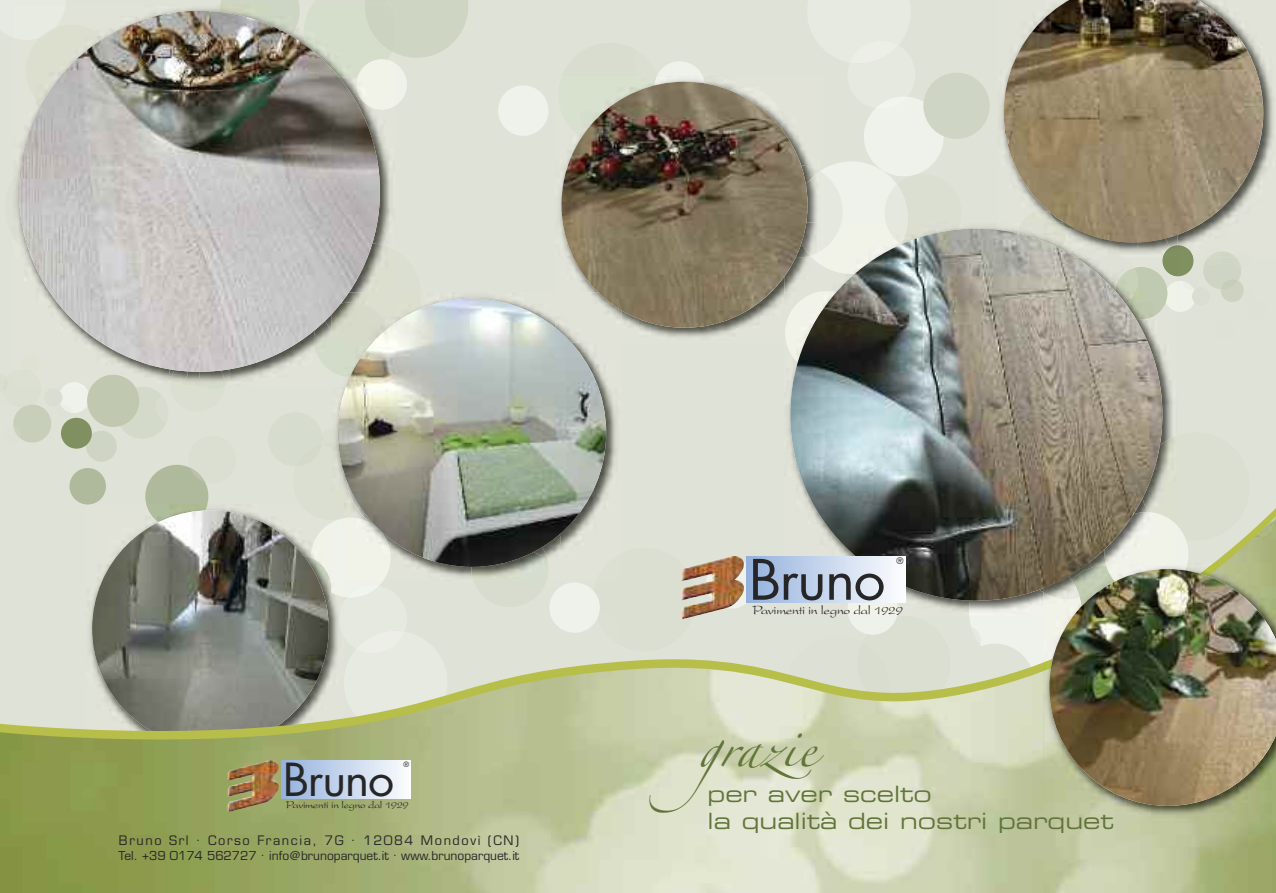
<style>
.page{position:relative;width:1276px;height:893px;background:#dfe3d7}
.page>*{position:absolute;margin:0;border:0;box-sizing:border-box;transform-origin:0 0}
.t1{font:54.15px "Futura";letter-spacing:-.025em;color:#272627;scale:1.05 1}
.t2{font:44.25px "Futura";letter-spacing:-.025em;color:#272627;scale:1.05 1}
.t3{font:35.4px "Zapfino";color:#60753a}
.t4{font:22.5px/27px "Eurostile Extended Two";color:#60753a}
.t5{font:13.5px "Present";letter-spacing:-.025em;color:#272627}
.t6{font:12.75px "Eurostile";letter-spacing:.12em;color:#272627}
.t7{font:12px "Eurostile";color:#272627}
.t8{font:10.95px "Present";letter-spacing:-.025em;color:#272627}
.t9{font:8.85px "Futura";color:#272627}
.t10{font:7.2px "Futura";color:#272627}
</style>
<div class="page">
<div style="left:864px;top:97px;width:79px;height:79px;background:#eff1eb;border-radius:50%"></div>
<div style="left:795px;top:161px;width:113px;height:113px;background:#eff1eb;border-radius:50%"></div>
<div style="left:1162px;top:245px;width:31px;height:31px;background:#809061;border-radius:50%"></div>
<div style="left:1164px;top:281px;width:31px;height:31px;background:#eff1eb;border-radius:50%"></div>
<div style="left:1192px;top:287px;width:18px;height:18px;background:#d9ded0;border-radius:50%"></div>
<svg style="left:850px;top:41px;width:65px;height:68px"></svg>
<svg style="left:0;top:0;width:65px;height:36px"></svg>
<div style="left:923px;top:73px;width:66px;height:66px;background:#cfd5c4;border-radius:50%"></div>
<div style="left:498px;top:85px;width:50px;height:51px;background:#eff1eb;border-radius:50%"></div>
<div style="left:654px;top:61px;width:51px;height:51px;background:#eff1eb;border-radius:50%"></div>
<div style="left:356px;top:59px;width:51px;height:51px;background:#eff1eb;border-radius:50%"></div>
<div style="left:145px;top:465px;width:63px;height:63px;background:#afba9c;border-radius:50%"></div>
<div style="left:69px;top:468px;width:37px;height:36px;background:#afba9c;border-radius:50%"></div>
<div style="left:86px;top:431px;width:31px;height:31px;background:#cfd5c4;border-radius:50%"></div>
<div style="left:13px;top:405px;width:38px;height:38px;background:#c7cfba;border-radius:50%"></div>
<div style="left:61px;top:418px;width:31px;height:31px;background:#809061;border-radius:50%"></div>
<div style="left:59px;top:382px;width:31px;height:31px;background:#eff1eb;border-radius:50%"></div>
<div style="left:44px;top:389px;width:18px;height:18px;background:#d9ded0;border-radius:50%"></div>
<div style="left:87px;top:375px;width:52px;height:52px;background:#c0c8b0;border-radius:50%"></div>
<img style="left:1001px;top:62px;width:272px;height:183px">
<img style="left:1001px;top:165px;width:2px;height:53px">
<img style="left:1177px;top:245px;width:16px;height:12px">
<svg style="left:1203px;top:252px;width:41px;height:50px"></svg>
<img style="left:1204px;top:252px;width:4px;height:5px">
<img style="left:1208px;top:252px;width:14px;height:5px">
<img style="left:1003px;top:0;width:260px;height:242px">
<img style="left:788px;top:257px;width:389px;height:241px">
<img style="left:822px;top:244px;width:79px;height:30px">
<img style="left:1141px;top:257px;width:21px;height:6px">
<img style="left:1162px;top:257px;width:15px;height:19px">
<img style="left:1167px;top:281px;width:10px;height:31px">
<img style="left:1128px;top:267px;width:39px;height:52px">
<img style="left:1087px;top:257px;width:47px;height:50px">
<img style="left:1115px;top:268px;width:23px;height:38px">
<img style="left:901px;top:232px;width:31px;height:13px">
<img style="left:890px;top:232px;width:17px;height:12px">
<img style="left:822px;top:223px;width:19px;height:27px">
<img style="left:961px;top:228px;width:21px;height:2px">
<svg style="left:885px;top:174px;width:76px;height:58px"></svg>
<img style="left:787px;top:291px;width:50px;height:84px">
<img style="left:1168px;top:242px;width:9px;height:3px">
<img style="left:1066px;top:242px;width:71px;height:15px">
<img style="left:1137px;top:242px;width:31px;height:11px">
<img style="left:1163px;top:245px;width:14px;height:11px">
<img style="left:1101px;top:255px;width:21px;height:2px">
<img style="left:1014px;top:223px;width:4px;height:11px">
<img style="left:997px;top:223px;width:17px;height:10px">
<img style="left:1027px;top:223px;width:39px;height:29px">
<svg style="left:1049px;top:212px;width:15px;height:14px"></svg>
<img style="left:1018px;top:223px;width:9px;height:13px">
<img style="left:1064px;top:223px;width:113px;height:19px">
<img style="left:790px;top:229px;width:372px;height:372px;border-radius:50%">
<img style="left:338px;top:296px;width:279px;height:202px">
<img style="left:338px;top:387px;width:8px;height:18px">
<img style="left:338px;top:445px;width:8px;height:53px">
<img style="left:346px;top:480px;width:9px;height:18px">
<img style="left:395px;top:296px;width:26px;height:23px">
<img style="left:338px;top:299px;width:268px;height:268px;border-radius:50%">
<img style="left:24px;top:7px;width:367px;height:374px">
<svg style="left:364px;top:0;width:104px;height:74px"></svg>
<svg style="left:220px;top:0;width:80px;height:41px;background:#c9d0bd"></svg>
<img style="left:13px;top:5px;width:53px;height:35px">
<img style="left:19px;top:236px;width:14px;height:26px">
<img style="left:304px;top:5px;width:88px;height:73px">
<img style="left:365px;top:5px;width:30px;height:47px">
<img style="left:26px;top:25px;width:92px;height:24px">
<svg style="left:13px;top:49px;width:75px;height:187px"></svg>
<img style="left:40px;top:28px;width:15px;height:10px">
<img style="left:356px;top:59px;width:39px;height:51px">
<img style="left:225px;top:369px;width:5px;height:15px">
<img style="left:24px;top:355px;width:15px;height:14px">
<svg style="left:3px;top:369px;width:38px;height:38px"></svg>
<img style="left:91px;top:375px;width:44px;height:10px">
<img style="left:132px;top:359px;width:19px;height:7px">
<svg style="left:116px;top:387px;width:105px;height:96px"></svg>
<img style="left:170px;top:370px;width:29px;height:17px">
<img style="left:199px;top:370px;width:26px;height:17px">
<img style="left:171px;top:370px;width:17px;height:12px">
<img style="left:314px;top:325px;width:18px;height:46px">
<img style="left:343px;top:243px;width:52px;height:59px">
<img style="left:322px;top:315px;width:10px;height:15px">
<img style="left:332px;top:377px;width:4px;height:4px">
<img style="left:336px;top:377px;width:10px;height:10px">
<img style="left:332px;top:346px;width:14px;height:31px">
<img style="left:387px;top:302px;width:8px;height:21px">
<img style="left:332px;top:302px;width:55px;height:44px">
<img style="left:346px;top:323px;width:49px;height:64px">
<img style="left:19px;top:11px;width:361px;height:361px;border-radius:50%">
<img style="left:559px;top:81px;width:252px;height:256px">
<img style="left:559px;top:81px;width:95px;height:65px">
<svg style="left:820px;top:170px;width:22px;height:53px"></svg>
<img style="left:641px;top:77px;width:6px;height:4px">
<img style="left:802px;top:171px;width:20px;height:79px">
<img style="left:720px;top:87px;width:63px;height:44px">
<img style="left:654px;top:76px;width:51px;height:10px">
<img style="left:784px;top:258px;width:38px;height:79px">
<img style="left:810px;top:250px;width:12px;height:16px">
<img style="left:795px;top:223px;width:15px;height:35px">
<img style="left:785px;top:291px;width:37px;height:52px">
<img style="left:804px;top:310px;width:18px;height:33px">
<img style="left:555px;top:293px;width:66px;height:50px">
<img style="left:555px;top:328px;width:16px;height:15px">
<img style="left:561px;top:82px;width:246px;height:246px;border-radius:50%">
<svg style="left:296px;top:415px;width:42px;height:51px"></svg>
<svg style="left:0;top:506px;width:1276px;height:387px"></svg>
<img style="left:1267px;top:515px;width:9px;height:48px">
<img style="left:0;top:667px;width:1043px;height:81px">
<svg style="left:1071px;top:432px;width:196px;height:131px"></svg>
<img style="left:1043px;top:563px;width:233px;height:258px">
<img style="left:1049px;top:569px;width:227px;height:237px">
<img style="left:228px;top:791px;width:24px;height:13px">
<div style="left:281px;top:761px;width:130px;height:37px;background:linear-gradient(to right,#94b1dd,#fcfdfe)"></div>
<p class="t10" style="left:403px;top:761px;width:7px">®</p>
<h2 class="t2" style="left:283px;top:759px;width:108px">Bruno</h2>
<p class="t8" style="left:286px;top:801px;width:125px">Pavimenti in legno dal 1929</p>
<p class="t6" style="left:119px;top:835px;width:401px">Bruno Srl . Corso Francia, 7G . 12084 Mondovì (CN)</p>
<p class="t7" style="left:119px;top:851px;width:402px">Tel. +39 0174 562727 . info@brunoparquet.it . www.brunoparquet.it</p>
<p class="t9" style="left:896px;top:557px;width:9px">®</p>
<h1 class="t1" style="left:749px;top:555px;width:132px">Bruno</h1>
<p class="t5" style="left:752px;top:606px;width:152px">Pavimenti in legno dal 1929</p>
<h3 class="t3" style="left:698px;top:733px;width:118px">grazie</h3>
<h3 class="t4" style="left:707px;top:782px;width:408px">per aver scelto<br>la qualità dei nostri parquet</h3>
</div>
